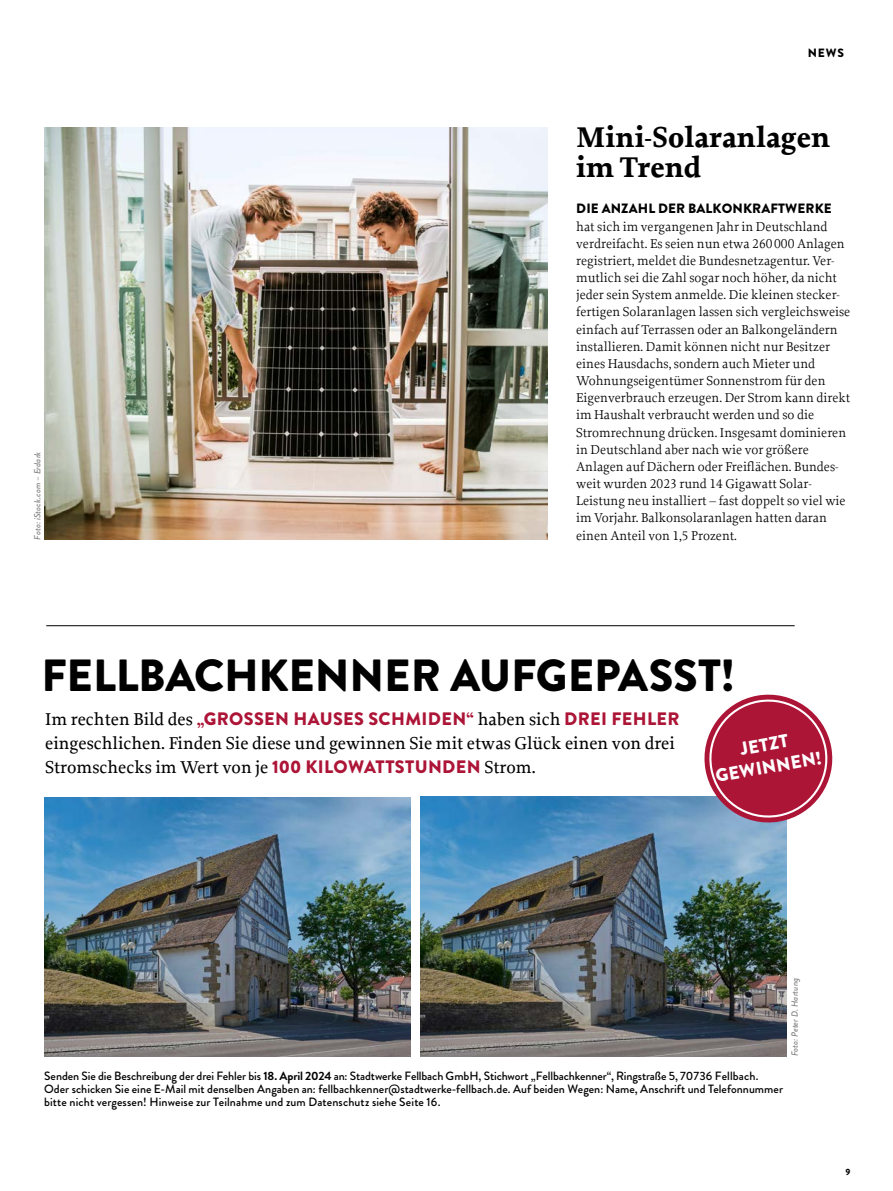
<style>
.page{position:relative;width:893px;height:1191px;background:#fff}
.page>*{position:absolute;margin:0;border:0;box-sizing:border-box;transform-origin:0 0}
.t1{font:900 45px "Brandon Grotesque";letter-spacing:-.005em;color:#000}
.t2{font:700 30px/30px "Proforma";color:#000}
.t3{font:900 18.3px/22.5px "Brandon Grotesque";color:#fff;text-align:center}
.t4{font:500 18px/24px "Proforma";color:#000}
.t5{font:900 18px "Brandon Grotesque";letter-spacing:.02em;color:#ad1537}
.t6{font:13.5px/17.1px "Proforma";color:#000}
.t7{font:900 13.5px "Brandon Grotesque";letter-spacing:.01em;color:#000}
.t8{font:500 12px/12.8px "Brandon Grotesque";color:#000}
.t9{font:900 12px "Brandon Grotesque";color:#000}
.t10{font:italic 500 9px "Brandon Grotesque";color:#878786}
.t11{font:900 9px "Brandon Grotesque";color:#000}
.s1{font-family:"Proforma";font-weight:500;color:#000}
.s2{font-family:"Brandon Grotesque";font-weight:900;color:#ad1537}
.s3{font-weight:700}
</style>
<div class="page">
<img style="left:44px;top:797px;width:366px;height:259px">
<img style="left:421px;top:797px;width:366px;height:259px">
<svg style="left:699px;top:694px;width:134px;height:133px"></svg>
<hr style="left:46px;top:625px;width:749px;height:1px;background:#000">
<img style="left:45px;top:128px;width:502px;height:411px">
<p class="t10" style="left:31px;top:539px;width:89px;rotate:-90deg">Foto: iStock.com – Erdark</p>
<p class="t9" style="left:808px;top:45px;width:38px">NEWS</p>
<h2 class="t2" style="left:576px;top:123px;width:256px">Mini-Solaranlagen im Trend</h2>
<p class="t7" style="left:576px;top:199px;width:257px">DIE ANZAHL DER BALKONKRAFTWERKE</p>
<p class="t6" style="left:576px;top:217px;width:276px">hat sich im vergangenen Jahr in Deutschland verdreifacht. Es seien nun etwa 260000 Anlagen registriert, meldet die Bundesnetzagentur. Ver&shy;mutlich sei die Zahl sogar noch höher, da nicht jeder sein System anmelde. Die kleinen stecker&shy;fertigen Solaranlagen lassen sich vergleichsweise einfach auf Terrassen oder an Balkongeländern installieren. Damit können nicht nur Besitzer eines Hausdachs, sondern auch Mieter und Wohnungseigentümer Sonnenstrom für den Eigenverbrauch erzeugen. Der Strom kann direkt im Haushalt verbraucht werden und so die Stromrechnung drücken. Insgesamt dominieren in Deutschland aber nach wie vor größere Anlagen auf Dächern oder Freiflächen. Bundes&shy;weit wurden 2023 rund 14 Gigawatt Solar-Leistung neu installiert – fast doppelt so viel wie im Vorjahr. Balkonsolaranlagen hatten daran</p>
<p class="t6" style="left:576px;top:526px;width:162px">einen Anteil von 1,5 Prozent.</p>
<h1 class="t1" style="left:42px;top:644px;width:695px">FELLBACHKENNER AUFGEPASST!</h1>
<h3 class="t5" style="left:45px;top:706px;width:636px"><span class="s1">Im rechten Bild des</span> „GROSSEN HAUSES SCHMIDEN“ <span class="s1">haben sich</span> DREI FEHLER</h3>
<h3 class="t4" style="left:45px;top:731px;width:631px">eingeschlichen. Finden Sie diese und gewinnen Sie mit etwas Glück einen von drei<br>Stromschecks im Wert von je <span class="s2">100 KILOWATTSTUNDEN</span> Strom.</h3>
<h3 class="t3" style="left:710px;top:743px;width:109px;rotate:-10deg">JETZT<br>GEWINNEN!</h3>
<p class="t10" style="left:788px;top:1056px;width:80px;rotate:-90deg">Foto: Peter D. Hartung</p>
<p class="t8" style="left:44px;top:1069px;width:740px">Senden Sie die Beschreibung der drei Fehler bis <span class="s3">18. April 2024</span> an: Stadtwerke Fellbach GmbH, Stichwort „Fellbachkenner“, Ringstraße 5, 70736 Fellbach.<br>Oder schicken Sie eine E-Mail mit denselben Angaben an: fellbachkenner@stadtwerke-fellbach.de. Auf beiden Wegen: Name, Anschrift und Telefonnummer bitte nicht vergessen! Hinweise zur Teilnahme und zum Datenschutz siehe Seite 16.</p>
<p class="t11" style="left:845px;top:1165px;width:7px">9</p>
</div>
